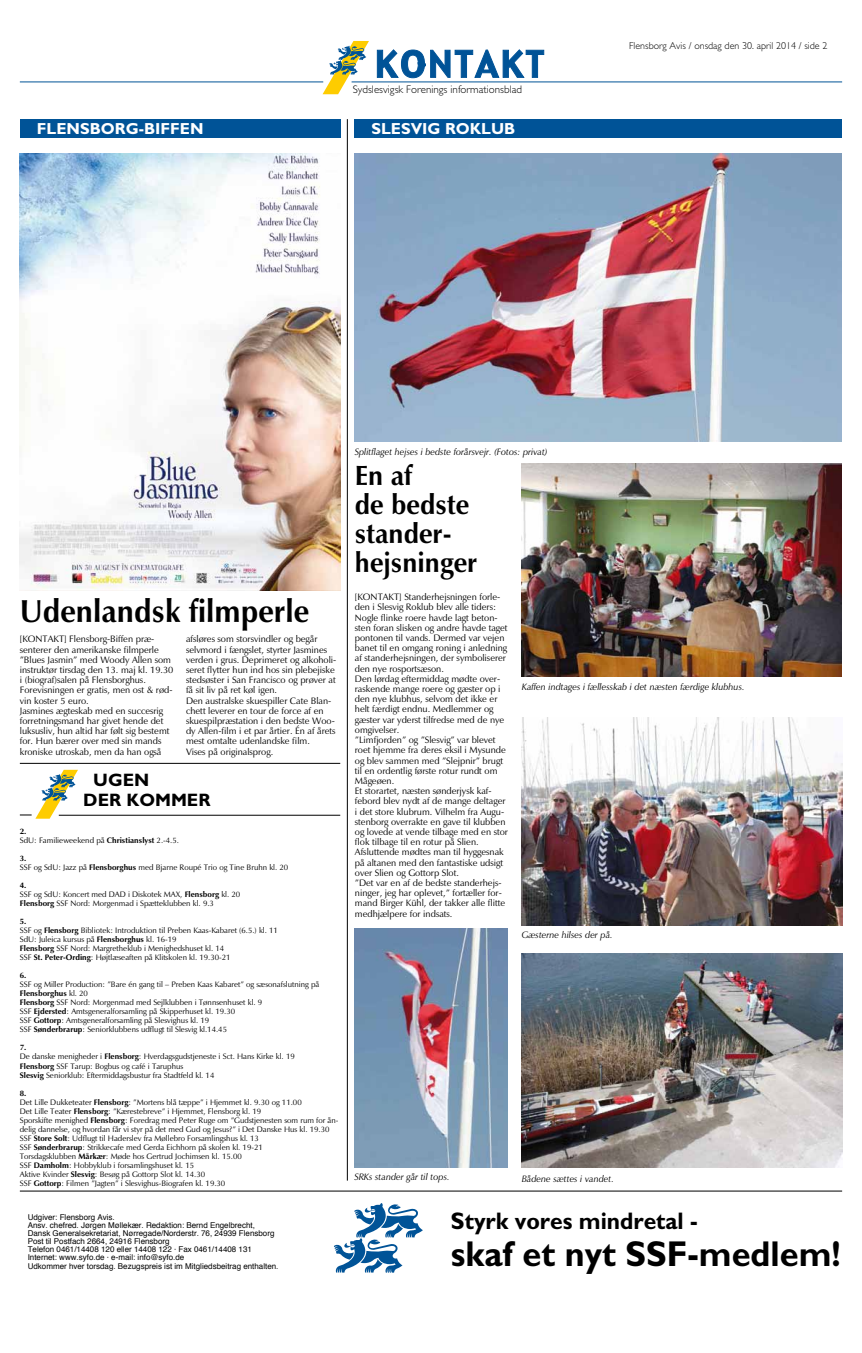
<style>
.page{position:relative;width:862px;height:1353px;background:#fff}
.page>*{position:absolute;margin:0;border:0;box-sizing:border-box;transform-origin:0 0}
.t1{font:700 36px "Gill Sans";color:#000;scale:.95 1}
.t2{font:700 32px "Zapf Humanist 601 BT";color:#000;scale:.95 1}
.t3{font:700 28px/29px "Zapf Humanist 601 BT";color:#000;scale:.95 1}
.t4{font:700 24px "Gill Sans";color:#000;scale:.95 1}
.t5{font:700 18px/20px "Gill Sans";color:#000}
.t6{font:700 16px "Gill Sans";color:#fff}
.t7{font:300 11px "Gill Sans";color:#000}
.t8{font:300 10px "Gill Sans";color:#000}
.t9{font:9.4px/10.2px "Zapf Humanist 601 BT";color:#000}
.t10{font:italic 9.4px "Zapf Humanist 601 BT";color:#000}
.t11{font:8px/9px "Zapf Humanist 601 BT";color:#000}
.t12{font:8px/8.2px "Helvetica";color:#000}
.t13{font:700 8px "Zapf Humanist 601 BT";color:#000}
.s1{font-weight:700}
</style>
<div class="page">
<hr style="left:59px;top:814px;width:281px;height:1px;background:#000">
<svg style="left:20px;top:769px;width:58px;height:49px"></svg>
<hr style="left:20px;top:763px;width:320px;height:1px;background:#000">
<hr style="left:347px;top:119px;width:1px;height:1061px;background:#000">
<svg style="left:334px;top:1203px;width:89px;height:69px"></svg>
<hr style="left:20px;top:1190px;width:822px;height:1px;background:#000">
<hr style="left:351px;top:82px;width:491px;height:1px;background:#005397">
<hr style="left:20px;top:82px;width:303px;height:1px;background:#005397">
<svg style="left:322px;top:41px;width:47px;height:53px"></svg>
<svg style="left:377px;top:49px;width:167px;height:29px"></svg>
<div style="left:354px;top:119px;width:488px;height:18px;background:#005397"></div>
<div style="left:20px;top:119px;width:320px;height:18px;background:#005397"></div>
<img style="left:20px;top:153px;width:320px;height:437px">
<img style="left:354px;top:153px;width:487px;height:289px">
<img style="left:521px;top:463px;width:320px;height:213px">
<img style="left:522px;top:717px;width:320px;height:207px">
<img style="left:522px;top:953px;width:320px;height:214px">
<img style="left:354px;top:928px;width:153px;height:239px">
<p class="t7" style="left:353px;top:83px;width:171px">Sydslesvigsk Forenings informationsblad</p>
<h3 class="t6" style="left:37px;top:119px;width:77px">FLENSBORG</h3>
<h3 class="t6" style="left:139px;top:119px;width:53px">-BIFFEN</h3>
<h3 class="t6" style="left:371px;top:119px;width:87px">SLESVIG ROK</h3>
<h3 class="t6" style="left:481px;top:119px;width:36px">LUB</h3>
<p class="t8" style="left:629px;top:40px;width:200px">Flensborg Avis / onsdag den 30. april 2014 / side 2</p>
<p class="t10" style="left:355px;top:445px;width:194px">Splitflaget hejses i bedste forårsvejr. (Fotos: privat)</p>
<h3 class="t3" style="left:355px;top:461px;width:130px">En af<br>de bedste stander&shy;hejsninger</h3>
<h2 class="t2" style="left:20px;top:591px;width:306px">Udenlandsk filmperle</h2>
<p class="t9" style="left:355px;top:591px;width:155px">[KONTAKT] Standerhejsningen forle&shy;den i Slesvig Roklub blev alle tiders:<br>Nogle flinke roere havde lagt beton&shy;sten foran slisken og andre havde taget pontonen til vands. Dermed var vejen banet til en omgang roning i anledning af standerhejsningen, der symboliserer den nye rosportsæson.<br>Den lørdag eftermiddag mødte over&shy;raskende mange roere og gæster op i den nye klubhus, selvom det ikke er helt færdigt endnu. Medlemmer og gæster var yderst tilfredse med de nye omgivelser.<br>”Limfjorden” og ”Slesvig” var blevet roet hjemme fra deres eksil i Mysunde og blev sammen med ”Slejpnir” brugt til en ordentlig første rotur rundt om Mågeøen.<br>Et storartet, næsten sønderjysk kaf&shy;febord blev nydt af de mange deltager i det store klubrum. Vilhelm fra Augu&shy;stenborg overrakte en gave til klubben og lovede at vende tilbage med en stor flok tilbage til en rotur på Slien.<br>Afsluttende mødtes man til hyggesnak på altanen med den fantastiske udsigt over Slien og Gottorp Slot.<br>”Det var en af de bedste standerhejs&shy;ninger, jeg har oplevet,” fortæller for&shy;mand Birger Kühl, der takker alle flitte medhjælpere for indsats.</p>
<p class="t9" style="left:20px;top:634px;width:155px">[KONTAKT] Flensborg-Biffen præ&shy;senterer den amerikanske filmperle ”Blues Jasmin” med Woody Allen som instruktør tirsdag den 13. maj kl. 19.30 i (biograf)salen på Flensborghus.<br>Forevisningen er gratis, men ost &amp; rød&shy;vin koster 5 euro.<br>Jasmines ægteskab med en succesrig forretningsmand har givet hende det luksusliv, hun altid har følt sig bestemt for. Hun bærer over med sin mands kroniske utroskab, men da han også</p>
<p class="t9" style="left:186px;top:634px;width:152px">afsløres som storsvindler og begår selvmord i fængslet, styrter Jasmines verden i grus. Deprimeret og alkoholi&shy;seret flytter hun ind hos sin plebejiske stedsøster i San Francisco og prøver at få sit liv på ret køl igen.<br>Den australske skuespiller Cate Blan&shy;chett leverer en tour de force af en skuespilpræstation i den bedste Woo&shy;dy Allen-film i et par årtier. Én af årets mest omtalte udenlandske film.<br>Vises på originalsprog.</p>
<p class="t10" style="left:522px;top:681px;width:224px">Kaffen indtages i fællesskab i det næsten færdige klubhus.</p>
<h3 class="t5" style="left:83px;top:769px;width:129px;text-indent:10px">Ugen<br>der kommer</h3>
<p class="t11" style="left:20px;top:827px;width:161px"><span class="s1">2.<br></span>SdU: Familieweekend på <span class="s1">Christianslyst</span> 2.-4.5.</p>
<p class="t11" style="left:20px;top:854px;width:270px"><span class="s1">3.<br></span>SSF og SdU: Jazz på <span class="s1">Flensborghus</span> med Bjarne Roupé Trio og Tine Bruhn kl. 20</p>
<p class="t11" style="left:20px;top:881px;width:222px"><span class="s1">4.<br></span>SSF og SdU: Koncert med DAD i Diskotek MAX, <span class="s1">Flensborg</span> kl. 20<br><span class="s1">Flensborg</span> SSF Nord: Morgenmad i Spætteklubben kl. 9.3</p>
<p class="t11" style="left:20px;top:917px;width:260px"><span class="s1">5.<br></span>SSF og <span class="s1">Flensborg</span> Bibliotek: Introduktion til Preben Kaas-Kabaret (6.5.) kl. 11<br>SdU: Juleica kursus på <span class="s1">Flensborghus</span> kl. 16-19<br><span class="s1">Flensborg</span> SSF Nord: Margretheklub i Menighedshuset kl. 14<br>SSF <span class="s1">St. Peter-Ording</span>: Højtlæseaften på Klitskolen kl. 19.30-21</p>
<p class="t13" style="left:20px;top:970px;width:8px">6.</p>
<p class="t11" style="left:20px;top:980px;width:301px">SSF og Miller Production: ”Bare én gang til – Preben Kaas Kabaret” og sæsonafslutning på <span class="s1">Flensborghus</span> kl. 20<br><span class="s1">Flensborg</span> SSF Nord: Morgenmad med Sejlklubben i Tønnsenhuset kl. 9<br>SSF <span class="s1">Ejdersted</span>: Amtsgeneralforsamling på Skipperhuset kl. 19.30<br>SSF <span class="s1">Gottorp</span>: Amtsgeneralforsamling på Slesvighus kl. 19<br>SSF <span class="s1">Sønderbrarup</span>: Seniorklubbens udflugt til Slesvig kl.14.45</p>
<p class="t11" style="left:20px;top:1043px;width:276px"><span class="s1">7.<br></span>De danske menigheder i <span class="s1">Flensborg</span>: Hverdagsgudstjeneste i Sct. Hans Kirke kl. 19<br><span class="s1">Flensborg</span> SSF Tarup: Bogbus og café i Taruphus<br><span class="s1">Slesvig</span> Seniorklub: Eftermiddagsbustur fra Stadtfeld kl. 14</p>
<p class="t11" style="left:20px;top:1088px;width:320px"><span class="s1">8.<br></span>Det Lille Dukketeater <span class="s1">Flensborg</span>: ”Mortens blå tæppe” i Hjemmet kl. 9.30 og 11.00<br>Det Lille Teater <span class="s1">Flensborg</span>: ”Kærestebreve” i Hjemmet, Flensborg kl. 19<br>Sporskifte menighed <span class="s1">Flensborg</span>: Foredrag med Peter Ruge om ”Gudstjenesten som rum for ån&shy;delig dannelse, og hvordan får vi styr på det med Gud og Jesus?” i Det Danske Hus kl. 19.30<br>SSF <span class="s1">Store Solt</span>: Udflugt til Haderslev fra Møllebro Forsamlingshus kl. 13<br>SSF <span class="s1">Sønderbrarup</span>: Strikkecafe med Gerda Eichhorn på skolen kl. 19-21<br>Torsdagsklubben <span class="s1">Mårkær</span>: Møde hos Gertrud Jochimsen kl. 15.00<br>SSF <span class="s1">Damholm</span>: Hobbyklub i forsamlingshuset kl. 15<br>Aktive Kvinder <span class="s1">Slesvig</span>: Besøg på Gottorp Slot kl. 14.30<br>SSF <span class="s1">Gottorp</span>: Filmen ”Jagten” i Slesvighus-Biografen kl. 19.30</p>
<p class="t10" style="left:522px;top:928px;width:93px">Gæsterne hilses der på.</p>
<p class="t10" style="left:354px;top:1171px;width:97px">SRKs stander går til tops.</p>
<p class="t10" style="left:522px;top:1172px;width:94px">Bådene sættes i vandet.</p>
<p class="t12" style="left:28px;top:1212px;width:252px">Udgiver: Flensborg Avis.<br>Ansv. chefred. Jørgen Møllekær. Redaktion: Bernd Engelbrecht, Dansk Generalsekretariat, Nørregade/Norderstr. 76, 24939 Flensborg Post til Postfach 2664, 24916 Flensborg<br>Telefon 0461/14408 120 eller 14408 122 · Fax 0461/14408 131<br>Internet: www.syfo.de · e-mail: info@syfo.de<br>Udkommer hver torsdag. Bezugspreis ist im Mitgliedsbeitrag enthalten.</p>
<h3 class="t4" style="left:451px;top:1206px;width:261px">Styrk vores mindretal -</h3>
<h1 class="t1" style="left:451px;top:1232px;width:412px">skaf et nyt SSF-medlem!</h1>
</div>
